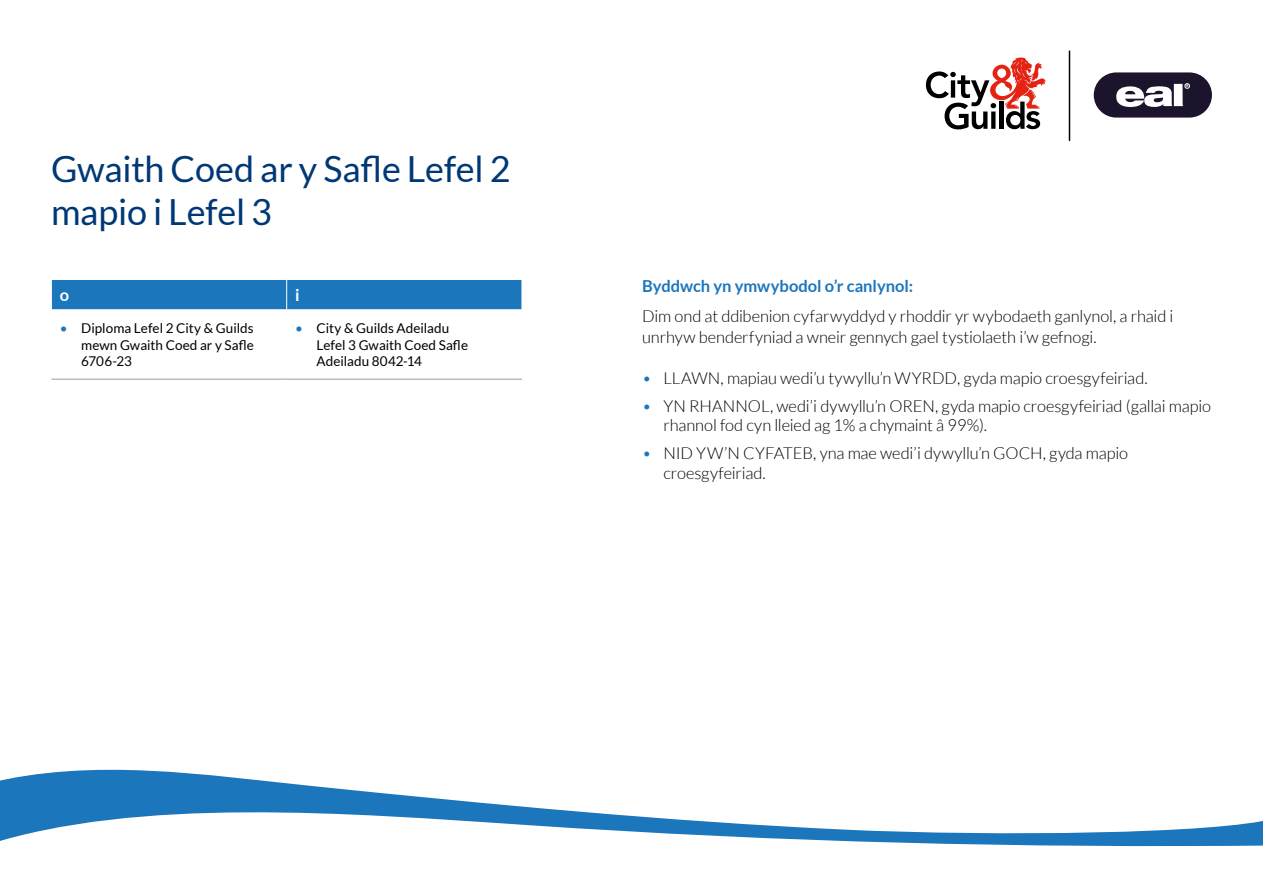
<style>
.page{position:relative;width:1263px;height:893px;background:#fff}
.page>*{position:absolute;margin:0;border:0;box-sizing:border-box;transform-origin:0 0}
.t1{font:36px/43.2px "Lato";letter-spacing:-.005em;color:#003876}
.t2{font:300 16.5px/19.5px "Lato";letter-spacing:-.005em;color:#000}
.t3{font:700 16.5px "Lato";color:#1c76bc}
.t4{font:700 16.5px "Lato";color:#fff}
.t5{font:13.5px/16.5px "Lato";color:#000;text-align:justify}
.t6{font:900 3.6px "Avenir";color:#fff}
.s1{color:#1c76bc}
</style>
<div class="page">
<svg style="left:0;top:769px;width:1263px;height:78px"></svg>
<div style="left:1094px;top:72px;width:118px;height:46px;background:#1b142c;border-radius:23px"></div>
<svg style="left:1116px;top:84px;width:74px;height:23px"></svg>
<hr style="left:1069px;top:50px;width:1px;height:91px;background:#000">
<svg style="left:926px;top:57px;width:120px;height:72px"></svg>
<hr style="left:51px;top:379px;width:236px;height:1px;background:#9d9d9c">
<hr style="left:287px;top:379px;width:235px;height:1px;background:#9d9d9c">
<div style="left:51px;top:279px;width:471px;height:30px;background:#1c76bc"></div>
<hr style="left:287px;top:279px;width:235px;height:1px;background:#fff">
<h1 class="t1" style="left:51px;top:147px;width:461px">Gwaith Coed ar y Safle Lefel 2 mapio i Lefel 3</h1>
<p class="t4" style="left:60px;top:286px;width:11px">o</p>
<p class="t4" style="left:295px;top:286px;width:6px">i</p>
<p class="t5" style="left:81px;top:320px;width:174px;text-indent:-21px"><span class="s1">•</span> Diploma Lefel 2 City &amp; Guilds mewn Gwaith Coed ar y Safle 6706-23</p>
<p class="t5" style="left:316px;top:320px;width:153px;text-align:left;text-indent:-21px"><span class="s1">•</span> City &amp; Guilds Adeiladu<br>Lefel 3 Gwaith Coed Safle<br>Adeiladu 8042-14</p>
<p class="t6" style="left:1186px;top:83px;width:4px">R</p>
<p class="t3" style="left:642px;top:277px;width:272px">Byddwch yn ymwybodol o’r canlynol:</p>
<p class="t2" style="left:642px;top:306px;width:533px;line-height:21px">Dim ond at ddibenion cyfarwyddyd y rhoddir yr wybodaeth ganlynol, a rhaid i unrhyw benderfyniad a wneir gennych gael tystiolaeth i’w gefnogi.</p>
<p class="t2" style="left:642px;top:368px;width:507px"><span class="s1">•</span> LLAWN, mapiau wedi’u tywyllu’n WYRDD, gyda mapio croesgyfeiriad.</p>
<p class="t2" style="left:663px;top:396px;width:549px;text-indent:-21px"><span class="s1">•</span> YN RHANNOL, wedi’i dywyllu’n OREN, gyda mapio croesgyfeiriad (gallai mapio rhannol fod cyn lleied ag 1% a chymaint â 99%).</p>
<p class="t2" style="left:663px;top:444px;width:466px;text-indent:-21px"><span class="s1">•</span> NID YW’N CYFATEB, yna mae wedi’i dywyllu’n GOCH, gyda mapio croesgyfeiriad.</p>
</div>
